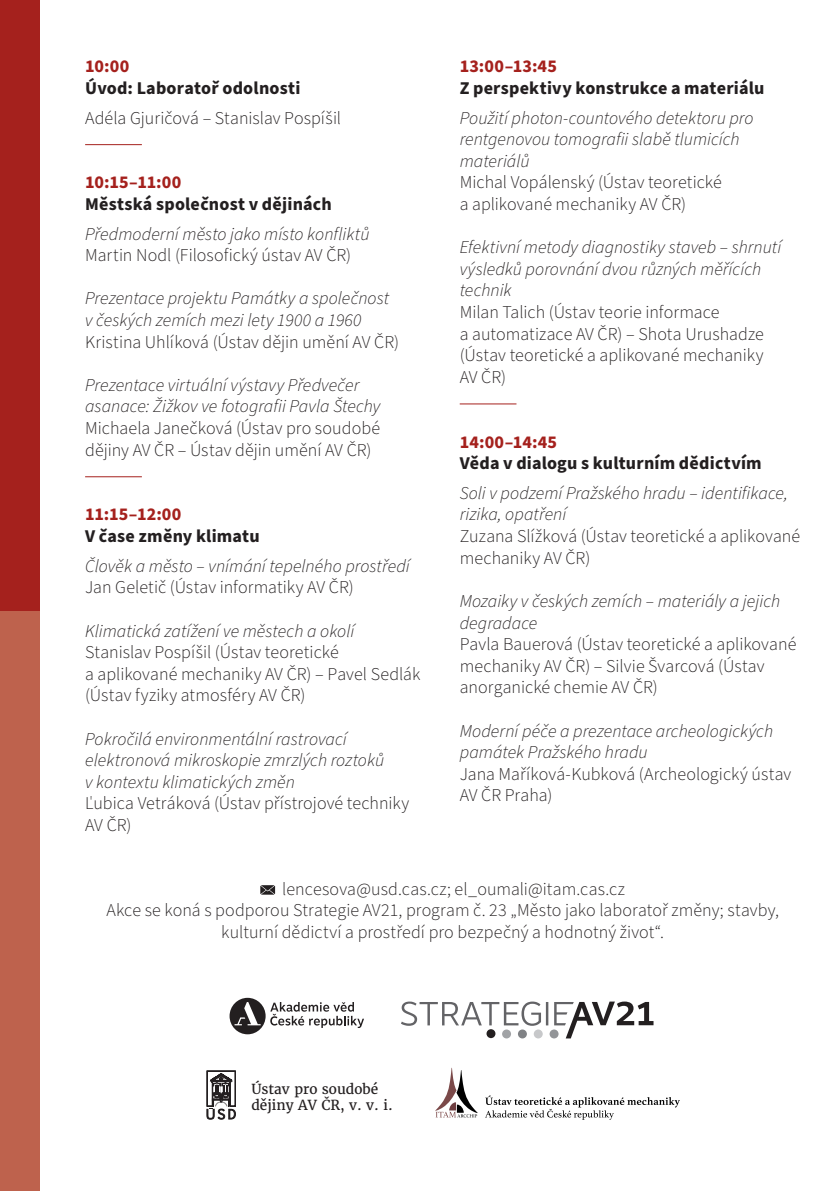
<style>
.page{position:relative;width:840px;height:1191px;background:#fff}
.page>*{position:absolute;margin:0;border:0;box-sizing:border-box;transform-origin:0 0}
.t1{font:300 18px/21.6px "Source Sans Pro";letter-spacing:.005em;color:#231f20}
.t2{font:italic 300 18px/21.6px "Source Sans Pro";color:#231f20}
.t3{font:700 18px "Source Sans Pro";letter-spacing:.01em;color:#231f20}
.t4{font:700 18px "Source Sans Pro";letter-spacing:.01em;color:#a5211d}
.t5{font:13.8px/16.6px "Merriweather";color:#231f20}
</style>
<div class="page">
<div style="left:0;top:581px;width:40px;height:610px;background:#be624d"></div>
<div style="left:0;top:0;width:40px;height:610px;background:#a5211d"></div>
<hr style="left:85px;top:144px;width:57px;height:1px;background:#a5211d">
<hr style="left:85px;top:476px;width:57px;height:1px;background:#a5211d">
<hr style="left:459px;top:403px;width:57px;height:1px;background:#a5211d">
<svg style="left:260px;top:885px;width:15px;height:9px"></svg>
<svg style="left:401px;top:1001px;width:252px;height:37px"></svg>
<div style="left:502px;top:1029px;width:8px;height:9px;background:#a1a3a6;border-radius:50%"></div>
<div style="left:517px;top:1029px;width:9px;height:9px;background:#808285;border-radius:50%"></div>
<div style="left:533px;top:1029px;width:9px;height:9px;background:#c7c8ca;border-radius:50%"></div>
<div style="left:549px;top:1029px;width:9px;height:9px;background:#939598;border-radius:50%"></div>
<svg style="left:229px;top:997px;width:36px;height:37px"></svg>
<svg style="left:234px;top:1002px;width:26px;height:23px"></svg>
<svg style="left:270px;top:1002px;width:94px;height:26px"></svg>
<svg style="left:206px;top:1070px;width:29px;height:49px"></svg>
<svg style="left:485px;top:1095px;width:194px;height:24px"></svg>
<svg style="left:435px;top:1067px;width:42px;height:50px"></svg>
<p class="t4" style="left:85px;top:54px;width:46px">10:00</p>
<p class="t3" style="left:85px;top:76px;width:217px">Úvod: Laboratoř odolnosti</p>
<p class="t1" style="left:85px;top:107px;width:257px">Adéla Gjuričová – Stanislav Pospíšil</p>
<p class="t4" style="left:85px;top:170px;width:98px">10:15–11:00</p>
<p class="t3" style="left:85px;top:192px;width:248px">Městská společnost v dějinách</p>
<p class="t2" style="left:85px;top:223px;width:286px">Předmoderní město jako místo konfliktů</p>
<p class="t1" style="left:85px;top:245px;width:267px">Martin Nodl (Filosofický ústav AV ČR)</p>
<p class="t2" style="left:85px;top:288px;width:305px">Prezentace projektu Památky a společnost v českých zemích mezi lety 1900 a 1960</p>
<p class="t1" style="left:85px;top:331px;width:315px">Kristina Uhlíková (Ústav dějin umění AV ČR)</p>
<p class="t2" style="left:85px;top:374px;width:297px">Prezentace virtuální výstavy Předvečer asanace: Žižkov ve fotografii Pavla Štechy</p>
<p class="t1" style="left:85px;top:418px;width:296px">Michaela Janečková (Ústav pro soudobé dějiny AV ČR – Ústav dějin umění AV ČR)</p>
<p class="t4" style="left:85px;top:502px;width:98px">11:15–12:00</p>
<p class="t3" style="left:85px;top:524px;width:176px">V čase změny klimatu</p>
<p class="t2" style="left:85px;top:555px;width:326px">Člověk a město – vnímání tepelného prostředí</p>
<p class="t1" style="left:85px;top:577px;width:270px">Jan Geletič (Ústav informatiky AV ČR)</p>
<p class="t2" style="left:85px;top:620px;width:270px">Klimatická zatížení ve městech a okolí</p>
<p class="t1" style="left:85px;top:642px;width:336px">Stanislav Pospíšil (Ústav teoretické<br>a aplikované mechaniky AV ČR) – Pavel Sedlák (Ústav fyziky atmosféry AV ČR)</p>
<p class="t2" style="left:85px;top:728px;width:300px">Pokročilá environmentální rastrovací elektronová mikroskopie zmrzlých roztoků v kontextu klimatických změn</p>
<p class="t1" style="left:85px;top:793px;width:325px">Ľubica Vetráková (Ústav přístrojové techniky<br>AV ČR)</p>
<p class="t4" style="left:459px;top:54px;width:99px">13:00–13:45</p>
<p class="t3" style="left:459px;top:76px;width:306px">Z perspektivy konstrukce a materiálu</p>
<p class="t2" style="left:459px;top:107px;width:295px">Použití photon-countového detektoru pro rentgenovou tomografii slabě tlumicích materiálů</p>
<p class="t1" style="left:459px;top:172px;width:263px">Michal Vopálenský (Ústav teoretické a aplikované mechaniky AV ČR)</p>
<p class="t2" style="left:459px;top:237px;width:323px">Efektivní metody diagnostiky staveb – shrnutí výsledků porovnání dvou různých měřících technik</p>
<p class="t1" style="left:459px;top:302px;width:305px">Milan Talich (Ústav teorie informace<br>a automatizace AV ČR) – Shota Urushadze (Ústav teoretické a aplikované mechaniky<br>AV ČR)</p>
<p class="t4" style="left:459px;top:429px;width:99px">14:00–14:45</p>
<p class="t3" style="left:459px;top:451px;width:303px">Věda v dialogu s kulturním dědictvím</p>
<p class="t2" style="left:459px;top:482px;width:329px">Soli v podzemí Pražského hradu – identifikace, rizika, opatření</p>
<p class="t1" style="left:459px;top:526px;width:342px">Zuzana Slížková (Ústav teoretické a aplikované mechaniky AV ČR)</p>
<p class="t2" style="left:459px;top:590px;width:322px">Mozaiky v českých zemích – materiály a jejich degradace</p>
<p class="t1" style="left:459px;top:634px;width:338px">Pavla Bauerová (Ústav teoretické a aplikované mechaniky AV ČR) – Silvie Švarcová (Ústav anorganické chemie AV ČR)</p>
<p class="t2" style="left:459px;top:720px;width:315px">Moderní péče a prezentace archeologických památek Pražského hradu</p>
<p class="t1" style="left:459px;top:763px;width:333px">Jana Maříková-Kubková (Archeologický ústav<br>AV ČR Praha)</p>
<p class="t1" style="left:282px;top:878px;width:344px">lencesova@usd.cas.cz; el_oumali@itam.cas.cz</p>
<p class="t1" style="left:106px;top:900px;width:673px;text-align:center">Akce se koná s podporou Strategie AV21, program č. 23 „Město jako laboratoř změny; stavby, kulturní dědictví a prostředí pro bezpečný a hodnotný život“.</p>
<p class="t5" style="left:251px;top:1080px;width:143px">Ústav pro soudobé dějiny AV ČR, v. v. i.</p>
</div>
